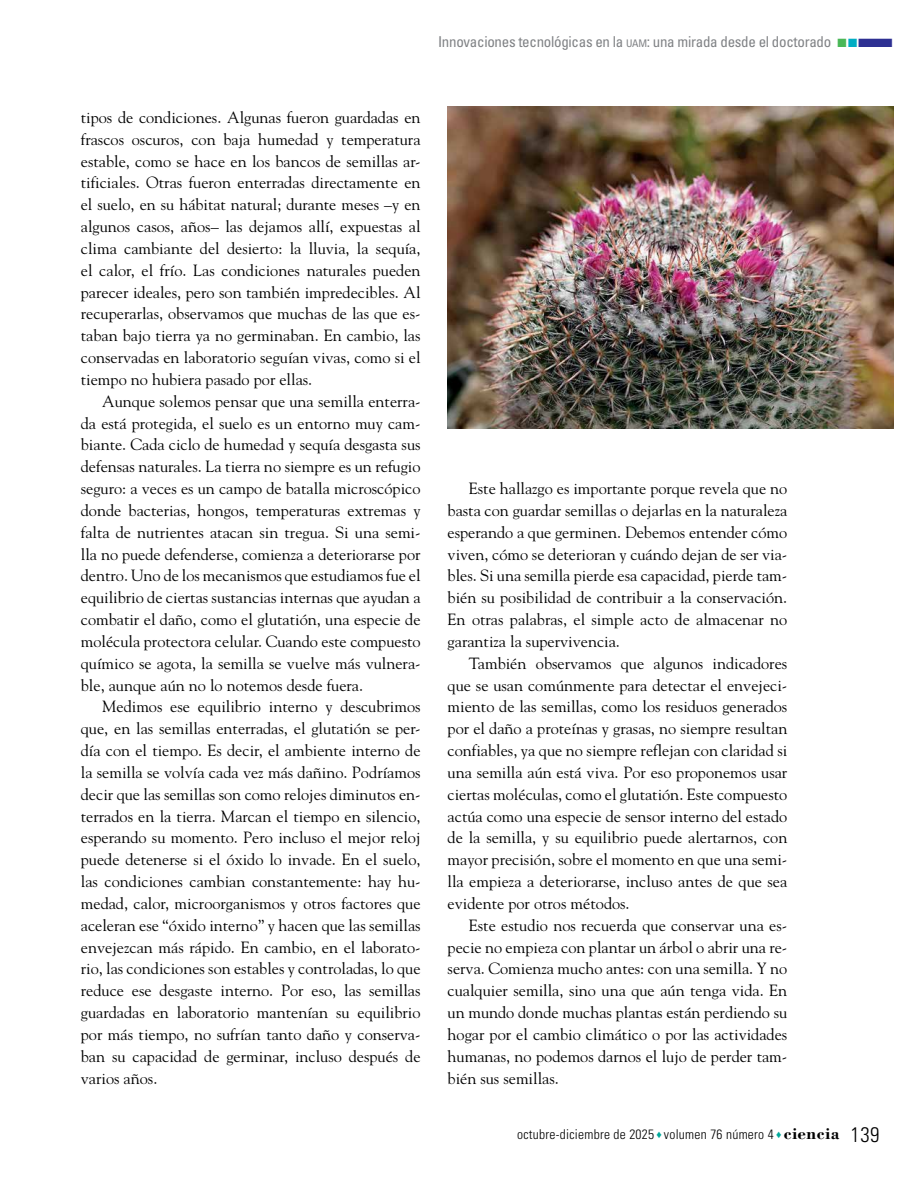
<style>
.page{position:relative;width:915px;height:1191px;background:#fff}
.page>*{position:absolute;margin:0;border:0;box-sizing:border-box;transform-origin:0 0}
.t1{font:16.2px/21.9px "Goudy Std";color:#000;text-align:justify}
.t2{font:condensed 15px "Univers LT Std";letter-spacing:-.02em;color:#808285}
.t3{font:300 condensed 13.5px "Univers LT Std";letter-spacing:.02em;color:#000}
.s1{font-size:10.5px}
.s2{font-style:inherit}
.s3{color:#4ab757}
.s4{color:#00acc3}
.s5{color:#2e3092}
.s6{color:#00a99b}
.s7{font-family:"Bodoni Std";font-weight:700;font-stretch:normal;font-size:17.25px}
.s8{font-size:21px}
</style>
<div class="page">
<img style="left:447px;top:106px;width:446px;height:322px">
<p class="t2" style="left:438px;top:32px;width:457px">Innovaciones tecnológicas en la <span class="s1">UAM</span><span class="s2">:</span> una mirada desde el doctorado <span class="s3">■</span><span class="s4">■</span><span class="s5">■</span></p>
<p class="t1" style="left:81px;top:106px;width:341px">tipos de condiciones. Algunas fueron guardadas en frascos oscuros, con baja humedad y temperatura estable, como se hace en los bancos de semillas ar&shy;tificiales. Otras fueron enterradas directamente en el suelo, en su hábitat natural; durante meses –y en algunos casos, años– las dejamos allí, expuestas al clima cambiante del desierto: la lluvia, la sequía, el calor, el frío. Las condiciones naturales pueden parecer ideales, pero son también impredecibles. Al recuperarlas, observamos que muchas de las que es&shy;taban bajo tierra ya no germinaban. En cambio, las conservadas en laboratorio seguían vivas, como si el tiempo no hubiera pasado por ellas.</p>
<p class="t1" style="left:81px;top:390px;width:341px;text-indent:21px">Aunque solemos pensar que una semilla enterra&shy;da está protegida, el suelo es un entorno muy cam&shy;biante. Cada ciclo de humedad y sequía desgasta sus defensas naturales. La tierra no siempre es un refugio seguro: a veces es un campo de batalla microscópico donde bacterias, hongos, temperaturas extremas y falta de nutrientes atacan sin tregua. Si una semi&shy;lla no puede defenderse, comienza a deteriorarse por dentro. Uno de los mecanismos que estudiamos fue el equilibrio de ciertas sustancias internas que ayudan a combatir el daño, como el glutatión, una especie de molécula protectora celular. Cuando este compuesto químico se agota, la semilla se vuelve más vulnera&shy;ble, aunque aún no lo notemos desde fuera.</p>
<p class="t1" style="left:81px;top:695px;width:341px;text-indent:21px">Medimos ese equilibrio interno y descubrimos que, en las semillas enterradas, el glutatión se per&shy;día con el tiempo. Es decir, el ambiente interno de la semilla se volvía cada vez más dañino. Podríamos decir que las semillas son como relojes diminutos en&shy;terrados en la tierra. Marcan el tiempo en silencio, esperando su momento. Pero incluso el mejor reloj puede detenerse si el óxido lo invade. En el suelo, las condiciones cambian constantemente: hay hu&shy;medad, calor, microorganismos y otros factores que aceleran ese “óxido interno” y hacen que las semillas envejezcan más rápido. En cambio, en el laborato&shy;rio, las condiciones son estables y controladas, lo que reduce ese desgaste interno. Por eso, las semillas guardadas en laboratorio mantenían su equilibrio por más tiempo, no sufrían tanto daño y conserva&shy;ban su capacidad de germinar, incluso después de varios años.</p>
<p class="t1" style="left:447px;top:477px;width:341px;text-indent:21px">Este hallazgo es importante porque revela que no basta con guardar semillas o dejarlas en la naturaleza esperando a que germinen. Debemos entender cómo viven, cómo se deterioran y cuándo dejan de ser via&shy;bles. Si una semilla pierde esa capacidad, pierde tam&shy;bién su posibilidad de contribuir a la conservación.<br>En otras palabras, el simple acto de almacenar no garantiza la supervivencia.</p>
<p class="t1" style="left:447px;top:652px;width:341px;text-indent:21px">También observamos que algunos indicadores que se usan comúnmente para detectar el envejeci&shy;miento de las semillas, como los residuos generados por el daño a proteínas y grasas, no siempre resultan confiables, ya que no siempre reflejan con claridad si una semilla aún está viva. Por eso proponemos usar ciertas moléculas, como el glutatión. Este compuesto actúa como una especie de sensor interno del estado de la semilla, y su equilibrio puede alertarnos, con mayor precisión, sobre el momento en que una semi&shy;lla empieza a deteriorarse, incluso antes de que sea evidente por otros métodos.</p>
<p class="t1" style="left:447px;top:914px;width:341px;text-indent:21px">Este estudio nos recuerda que conservar una es&shy;pecie no empieza con plantar un árbol o abrir una re&shy;serva. Comienza mucho antes: con una semilla. Y no cualquier semilla, sino una que aún tenga vida. En un mundo donde muchas plantas están perdiendo su hogar por el cambio climático o por las actividades humanas, no podemos darnos el lujo de perder tam&shy;bién sus semillas.</p>
<p class="t3" style="left:517px;top:1126px;width:363px">octubre-diciembre de 2025 <span class="s6">♦</span> volumen 76 número 4 <span class="s6">♦</span> <span class="s7">ciencia</span> <span class="s8">139</span></p>
</div>
